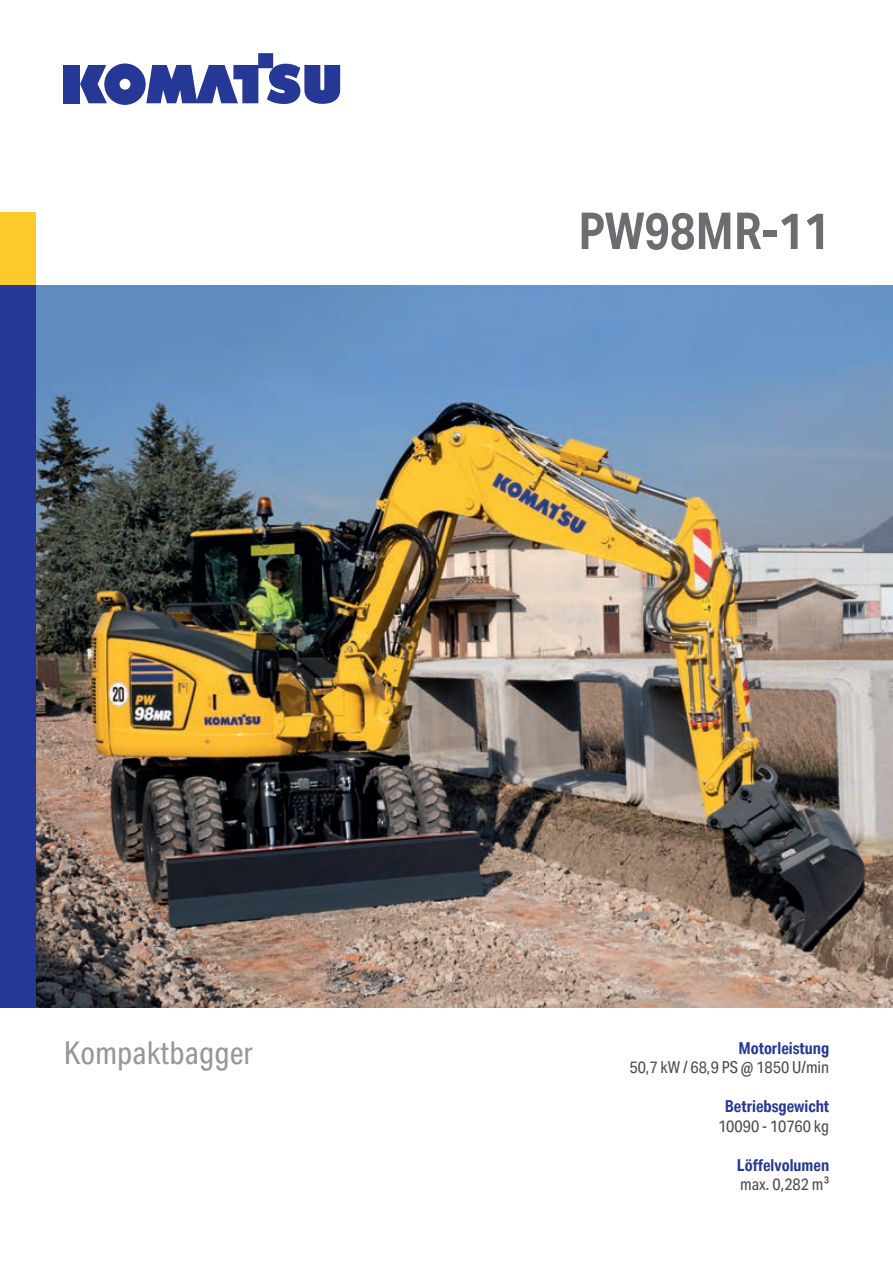
<style>
.page{position:relative;width:893px;height:1263px;background:#fff}
.page>*{position:absolute;margin:0;border:0;box-sizing:border-box;transform-origin:0 0}
.t1{font:700 51px "Aktiv Grotesk Cd";color:#6c6d70}
.t2{font:31.5px "Aktiv Grotesk Cd";color:#95979a}
.t3{font:16.5px "Aktiv Grotesk Cd";color:#4b4c4d}
.t4{font:700 16.5px "Aktiv Grotesk Cd";color:#263895}
</style>
<div class="page">
<img style="left:36px;top:286px;width:857px;height:722px">
<div style="left:64px;top:65px;width:16px;height:38px;background:#263895"></div>
<svg style="left:80px;top:53px;width:260px;height:52px"></svg>
<div style="left:0;top:213px;width:36px;height:85px;background:#fec92d"></div>
<div style="left:0;top:285px;width:36px;height:723px;background:#263895"></div>
<h2 class="t2" style="left:64px;top:1035px;width:191px">Kompaktbagger</h2>
<h1 class="t1" style="left:578px;top:202px;width:252px">PW98MR-11</h1>
<p class="t4" style="left:738px;top:1038px;width:92px">Motorleistung</p>
<p class="t3" style="left:629px;top:1058px;width:201px">50,7 kW / 68,9 PS @ 1850 U/min</p>
<p class="t4" style="left:725px;top:1097px;width:106px">Betriebsgewicht</p>
<p class="t3" style="left:718px;top:1116px;width:113px">10090 - 10760 kg</p>
<p class="t4" style="left:737px;top:1155px;width:94px">Löffelvolumen</p>
<p class="t3" style="left:740px;top:1175px;width:90px">max. 0,282 m³</p>
</div>
